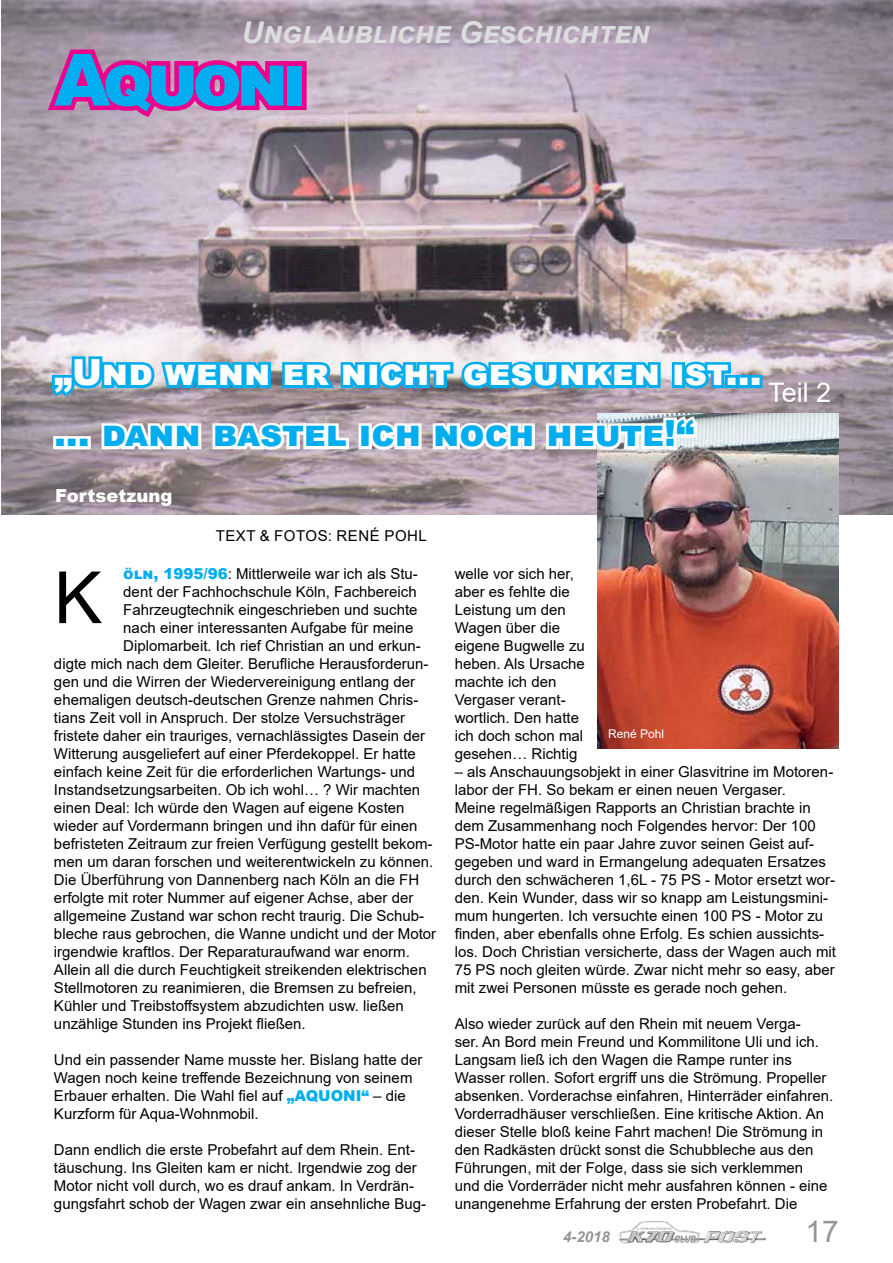
<style>
.page{position:relative;width:893px;height:1263px;background:#fff}
.page>*{position:absolute;margin:0;border:0;box-sizing:border-box;transform-origin:0 0}
.t1{font:900 72px "Arial";color:#00aeef}
.t2{font:72px "Arial";color:#000}
.t3{font:900 36px "Arial";color:#fff}
.t4{font:900 36px "Arial";color:#00aeef}
.t5{font:italic 700 30px "Arial";color:#dcddde}
.t6{font:30px "Arial";color:#939598}
.t7{font:27px "Arial";color:#fff}
.t8{font:900 18px "Arial";color:#fff}
.t9{font:15px/18px "Arial";color:#000}
.t10{font:italic 700 15px "Arial";color:#939598}
.t11{font:12px "Arial";color:#fff}
.s1{font-weight:900;color:#00aeef}
</style>
<div class="page">
<img style="left:619px;top:1221px;width:147px;height:22px">
<img style="left:1px;top:0;width:892px;height:514px">
<img style="left:597px;top:413px;width:242px;height:335px">
<svg style="left:47px;top:351px;width:617px;height:51px;background:#6db1d0"></svg>
<div style="left:672px;top:362px;width:13px;height:26px;border:6px solid #00aeef"></div>
<svg style="left:679px;top:357px;width:55px;height:36px;background:#50b8e3"></svg>
<div style="left:725px;top:375px;width:13px;height:13px;border:6px solid #00aeef"></div>
<div style="left:737px;top:375px;width:13px;height:13px;border:6px solid #00aeef"></div>
<div style="left:749px;top:375px;width:13px;height:13px;border:6px solid #00aeef"></div>
<div style="left:53px;top:436px;width:14px;height:13px;border:6px solid #fff"></div>
<div style="left:77px;top:436px;width:14px;height:13px;border:6px solid #fff"></div>
<svg style="left:99px;top:412px;width:253px;height:42px"></svg>
<div style="left:358px;top:423px;width:14px;height:26px;border:6px solid #fff"></div>
<svg style="left:366px;top:412px;width:336px;height:42px"></svg>
<svg style="left:41px;top:37px;width:251px;height:86px;background:#ca60a3"></svg>
<div style="left:283px;top:61px;width:24px;height:49px;border:9px solid #ec008c"></div>
<h3 class="t5" style="left:242px;top:13px;width:410px">Unglaubliche Geschichten</h3>
<h1 class="t1" style="left:54px;top:28px;width:255px">Aquoni</h1>
<h2 class="t3" style="left:54px;top:346px;width:709px">„Und wenn er nicht gesunken ist...</h2>
<h2 class="t4" style="left:54px;top:407px;width:642px">... dann bastel ich noch heute!“</h2>
<h3 class="t7" style="left:768px;top:374px;width:65px">Teil 2</h3>
<p class="t8" style="left:55px;top:482px;width:119px">Fortsetzung</p>
<p class="t9" style="left:216px;top:527px;width:80px">Text &amp; Fotos</p>
<p class="t9" style="left:328px;top:527px;width:79px">: Ren é Pohl</p>
<p class="t9" style="left:123px;top:564px;width:296px"><span class="s1">öln, 1995/96</span>: Mittlerweile war ich als Stu-</p>
<p class="t9" style="left:123px;top:582px;width:295px">dent der Fachhochschule Köln, Fachbereich</p>
<p class="t9" style="left:123px;top:600px;width:296px">Fahrzeugtechnik eingeschrieben und suchte</p>
<p class="t9" style="left:123px;top:618px;width:292px">nach einer interessanten Aufgabe für meine</p>
<p class="t9" style="left:123px;top:636px;width:299px">Diplomarbeit. Ich rief Christian an und erkun-</p>
<p class="t9" style="left:54px;top:654px;width:376px">digte mich nach dem Gleiter. Berufliche Herausforderun-</p>
<p class="t9" style="left:54px;top:672px;width:362px">gen und die Wirren der Wiedervereinigung entlang der</p>
<p class="t9" style="left:54px;top:690px;width:366px">ehemaligen deutsch-deutschen Grenze nahmen Chris-</p>
<p class="t9" style="left:54px;top:708px;width:352px">tians Zeit voll in Anspruch. Der stolze Versuchsträger</p>
<p class="t9" style="left:54px;top:726px;width:372px">fristete daher ein trauriges, vernachlässigtes Dasein der</p>
<p class="t9" style="left:54px;top:744px;width:363px">Witterung ausgeliefert auf einer Pferdekoppel. Er hatte</p>
<p class="t9" style="left:54px;top:762px;width:363px">einfach keine Zeit für die erforderlichen Wartungs- und</p>
<p class="t9" style="left:54px;top:780px;width:367px">Instandsetzungsarbeiten. Ob ich wohl… ? Wir machten</p>
<p class="t9" style="left:54px;top:798px;width:352px">einen Deal: Ich würde den Wagen auf eigene Kosten</p>
<p class="t9" style="left:54px;top:816px;width:365px">wieder auf Vordermann bringen und ihn dafür für einen</p>
<p class="t9" style="left:54px;top:834px;width:380px">befristeten Zeitraum zur freien Verfügung gestellt bekom-</p>
<p class="t9" style="left:54px;top:852px;width:381px">men um daran forschen und weiterentwickeln zu können.</p>
<p class="t9" style="left:54px;top:870px;width:367px">Die Überführung von Dannenberg nach Köln an die FH</p>
<p class="t9" style="left:54px;top:888px;width:361px">erfolgte mit roter Nummer auf eigener Achse, aber der</p>
<p class="t9" style="left:54px;top:906px;width:372px">allgemeine Zustand war schon recht traurig. Die Schub-</p>
<p class="t9" style="left:54px;top:924px;width:384px">bleche raus gebrochen, die Wanne undicht und der Motor</p>
<p class="t9" style="left:54px;top:942px;width:357px">irgendwie kraftlos. Der Reparaturaufwand war enorm.</p>
<p class="t9" style="left:54px;top:960px;width:374px">Allein all die durch Feuchtigkeit streikenden elektrischen</p>
<p class="t9" style="left:54px;top:978px;width:364px">Stellmotoren zu reanimieren, die Bremsen zu befreien,</p>
<p class="t9" style="left:54px;top:996px;width:351px">Kühler und Treibstoffsystem abzudichten usw. ließen</p>
<p class="t9" style="left:54px;top:1014px;width:253px">unzählige Stunden ins Projekt fließen.</p>
<p class="t9" style="left:54px;top:1050px;width:370px">Und ein passender Name musste her. Bislang hatte der Wagen noch keine treffende Bezeichnung von seinem Erbauer erhalten. Die Wahl fiel auf <span class="s1">„AQUONI“</span> – die Kurzform für Aqua-Wohnmobil.</p>
<p class="t9" style="left:54px;top:1140px;width:374px">Dann endlich die erste Probefahrt auf dem Rhein. Ent&shy;täuschung. Ins Gleiten kam er nicht. Irgendwie zog der Motor nicht voll durch, wo es drauf ankam. In Verdrän&shy;gungsfahrt schob der Wagen zwar ein ansehnliche Bug-</p>
<h1 class="t2" style="left:54px;top:548px;width:50px">K</h1>
<p class="t9" style="left:455px;top:564px;width:132px">welle vor sich her, aber es fehlte die<br>Leistung um den<br>Wagen über die eigene Bugwelle zu heben. Als Ursache machte ich den<br>Vergaser verant&shy;wortlich. Den hatte ich doch schon mal gesehen… Richtig</p>
<p class="t9" style="left:455px;top:762px;width:383px">– als Anschauungsobjekt in einer Glasvitrine im Motoren&shy;labor der FH. So bekam er einen neuen Vergaser.<br>Meine regelmäßigen Rapports an Christian brachte in dem Zusammenhang noch Folgendes hervor: Der 100<br>PS-Motor hatte ein paar Jahre zuvor seinen Geist auf&shy;gegeben und ward in Ermangelung adequaten Ersatzes durch den schwächeren 1,6L - 75 PS - Motor ersetzt wor&shy;den. Kein Wunder, dass wir so knapp am Leistungsmini&shy;mum hungerten. Ich versuchte einen 100 PS - Motor zu finden, aber ebenfalls ohne Erfolg. Es schien aussichts&shy;los. Doch Christian versicherte, dass der Wagen auch mit 75 PS noch gleiten würde. Zwar nicht mehr so easy, aber mit zwei Personen müsste es gerade noch gehen.</p>
<p class="t9" style="left:455px;top:1014px;width:380px">Also wieder zurück auf den Rhein mit neuem Verga-<br>ser. An Bord mein Freund und Kommilitone Uli und ich.<br>Langsam ließ ich den Wagen die Rampe runter ins Wasser rollen. Sofort ergriff uns die Strömung. Propeller absenken. Vorderachse einfahren, Hinterräder einfahren.<br>Vorderradhäuser verschließen. Eine kritische Aktion. An dieser Stelle bloß keine Fahrt machen! Die Strömung in den Radkästen drückt sonst die Schubbleche aus den Führungen, mit der Folge, dass sie sich verklemmen<br>und die Vorderräder nicht mehr ausfahren können - eine unangenehme Erfahrung der ersten Probefahrt. Die</p>
<p class="t11" style="left:608px;top:725px;width:58px">René Pohl</p>
<p class="t10" style="left:563px;top:1226px;width:48px">4-2018</p>
<h3 class="t6" style="left:806px;top:1211px;width:35px">17</h3>
</div>
